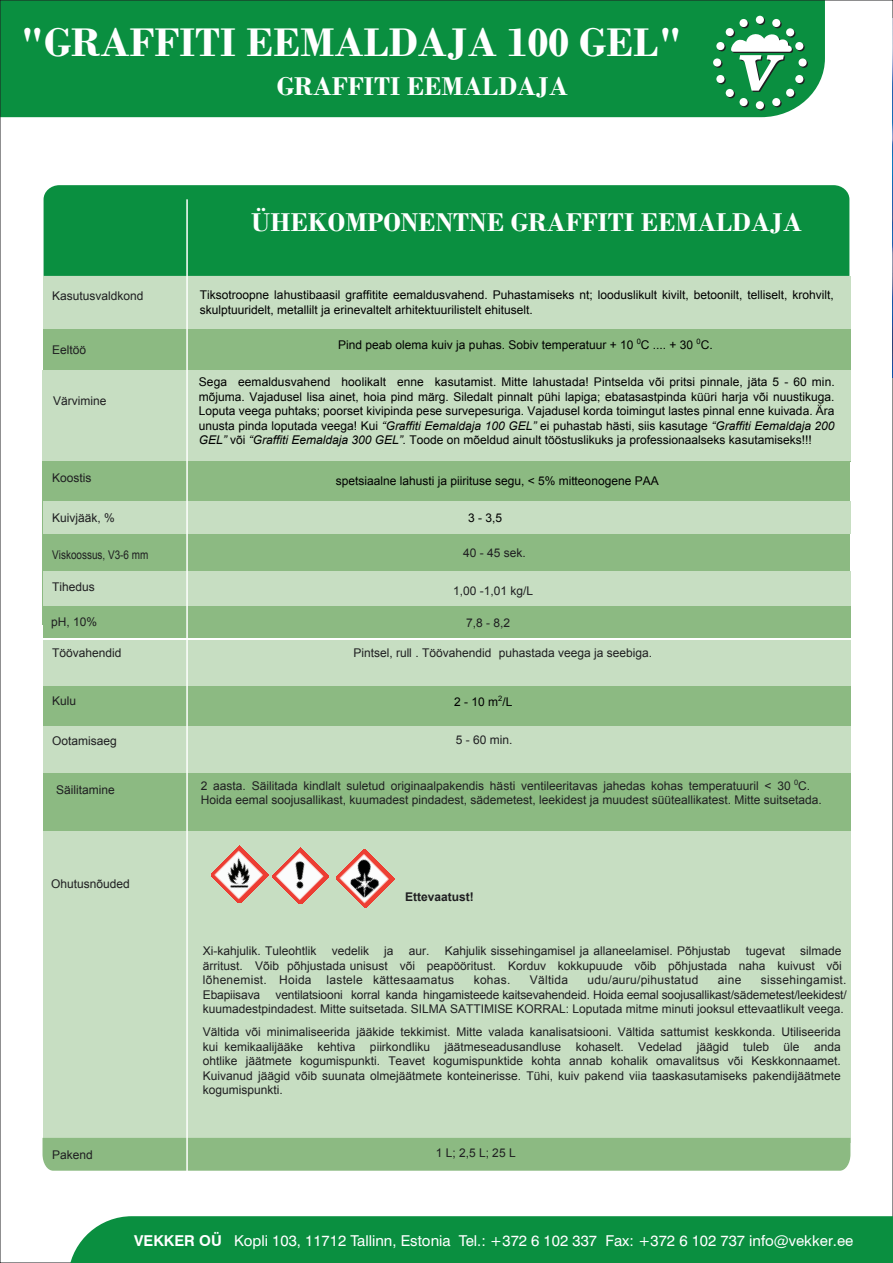
<style>
.page{position:relative;width:893px;height:1263px;background:#fff}
.page>*{position:absolute;margin:0;border:0;box-sizing:border-box;transform-origin:0 0}
.t1{font:700 42px "Bodoni MT";color:#fff}
.t2{font:700 27px "Bodoni MT";color:#fff}
.t3{font:15px "Swiss 721 BT";color:#fff}
.t4{font:12px/14.4px "Arial";color:#1f1f21;text-align:justify}
.t5{font:12px/14.4px "Arial";color:#000}
.t6{font:12px/14.4px "Arial";color:#1f1f21;text-align:right}
.t7{font:12px "Arial";color:#000}
.t8{font:12px "Arial";letter-spacing:.02em;color:#1f1f21}
.t9{font:12px "Arial";color:#1f1f21;scale:.83 1}
.t10{font:700 12px "Arial";color:#1f1f21}
.s1{font-family:"Bodoni"}
.s2{font-style:inherit}
.s3{font-style:italic}
.s4{font-weight:700}
</style>
<div class="page">
<div style="left:43px;top:724px;width:807px;height:379px;background:#c7dec2"></div>
<div style="left:2px;top:2px;width:823px;height:115px;background:#0a8f40"></div>
<svg style="left:757px;top:102px;width:8px;height:9px"></svg>
<svg style="left:796px;top:43px;width:9px;height:8px"></svg>
<svg style="left:796px;top:76px;width:9px;height:8px"></svg>
<svg style="left:773px;top:20px;width:9px;height:8px"></svg>
<svg style="left:773px;top:99px;width:9px;height:8px"></svg>
<div style="left:741px;top:20px;width:8px;height:8px;background:#1f1f21;border-radius:50%"></div>
<div style="left:741px;top:99px;width:8px;height:8px;background:#1f1f21;border-radius:50%"></div>
<svg style="left:718px;top:43px;width:8px;height:8px"></svg>
<svg style="left:718px;top:76px;width:8px;height:8px"></svg>
<div style="left:714px;top:60px;width:8px;height:8px;background:#1f1f21;border-radius:50%"></div>
<div style="left:756px;top:16px;width:8px;height:8px;background:#fff;border-radius:50%"></div>
<div style="left:756px;top:101px;width:8px;height:8px;background:#fff;border-radius:50%"></div>
<svg style="left:798px;top:58px;width:9px;height:9px"></svg>
<div style="left:795px;top:42px;width:8px;height:8px;background:#fff;border-radius:50%"></div>
<div style="left:795px;top:75px;width:8px;height:8px;background:#fff;border-radius:50%"></div>
<svg style="left:786px;top:28px;width:8px;height:8px"></svg>
<div style="left:786px;top:89px;width:8px;height:8px;background:#fff;border-radius:50%"></div>
<div style="left:772px;top:19px;width:8px;height:8px;background:#fff;border-radius:50%"></div>
<div style="left:772px;top:98px;width:8px;height:8px;background:#fff;border-radius:50%"></div>
<div style="left:739px;top:19px;width:9px;height:8px;background:#fff;border-radius:50%"></div>
<div style="left:739px;top:98px;width:9px;height:8px;background:#fff;border-radius:50%"></div>
<div style="left:726px;top:28px;width:8px;height:8px;background:#fff;border-radius:50%"></div>
<div style="left:726px;top:89px;width:8px;height:8px;background:#fff;border-radius:50%"></div>
<div style="left:716px;top:42px;width:8px;height:8px;background:#fff;border-radius:50%"></div>
<div style="left:716px;top:75px;width:8px;height:8px;background:#fff;border-radius:50%"></div>
<div style="left:713px;top:58px;width:8px;height:9px;background:#fff;border-radius:50%"></div>
<svg style="left:728px;top:31px;width:67px;height:61px"></svg>
<div style="left:43px;top:276px;width:807px;height:54px;background:#c7dec2"></div>
<div style="left:44px;top:185px;width:805px;height:91px;background:#0a8f40"></div>
<div style="left:43px;top:330px;width:807px;height:132px;background:#8cba82"></div>
<div style="left:43px;top:459px;width:807px;height:166px;background:#8cba82"></div>
<div style="left:43px;top:685px;width:807px;height:40px;background:#8cba82"></div>
<div style="left:43px;top:640px;width:807px;height:45px;background:#c7dec2"></div>
<div style="left:43px;top:502px;width:807px;height:32px;background:#c7dec2"></div>
<div style="left:43px;top:572px;width:807px;height:63px;background:#c7dec2"></div>
<div style="left:43px;top:606px;width:807px;height:32px;background:#8cba82"></div>
<div style="left:43px;top:774px;width:807px;height:347px;background:#8cba82"></div>
<div style="left:43px;top:832px;width:807px;height:311px;background:#c7dec2"></div>
<div style="left:42px;top:371px;width:808px;height:90px;background:#c7dec2"></div>
<div style="left:43px;top:1138px;width:807px;height:33px;background:#8cba82"></div>
<hr style="left:186px;top:199px;width:2px;height:989px;background:#fff">
<div style="left:69px;top:1216px;width:824px;height:47px;background:#0a8f40"></div>
<img style="left:892px;top:18px;width:1px;height:359px">
<img style="left:211px;top:846px;width:57px;height:57px">
<img style="left:272px;top:848px;width:57px;height:56px">
<img style="left:336px;top:849px;width:58px;height:58px">
<h1 class="t1" style="left:21px;top:20px;width:663px"><span class="s1">"</span>GRAFFITI EEMALDAJA 100 GEL<span class="s1">"</span></h1>
<h2 class="t2" style="left:277px;top:72px;width:293px">GRAFFITI EEMALDAJA</h2>
<p class="t4" style="left:52px;top:289px;width:93px">Kasutusvaldkond</p>
<p class="t4" style="left:52px;top:342px;width:36px">Eeltöö</p>
<p class="t4" style="left:53px;top:394px;width:55px">Värvimine</p>
<p class="t6" style="left:52px;top:471px;width:41px">Koostis</p>
<p class="t4" style="left:52px;top:511px;width:64px">Kuivjääk, %</p>
<p class="t9" style="left:52px;top:546px;width:117px">Viskoossus, V3-6 mm</p>
<p class="t4" style="left:52px;top:579px;width:44px">Tihedus</p>
<p class="t6" style="left:51px;top:615px;width:47px">pH, 10%</p>
<p class="t4" style="left:52px;top:645px;width:71px">Töövahendid</p>
<p class="t4" style="left:52px;top:694px;width:26px">Kulu</p>
<p class="t6" style="left:52px;top:735px;width:66px">Ootamis<span class="s2">aeg</span></p>
<p class="t4" style="left:56px;top:782px;width:60px">Säilitamine</p>
<p class="t4" style="left:51px;top:877px;width:80px">Ohutusnõuded</p>
<p class="t4" style="left:52px;top:1147px;width:42px">Pakend</p>
<h2 class="t2" style="left:251px;top:208px;width:552px"><span class="s1">ÜHEKOMPONENTNE</span> GRAFFITI EEMALDAJA</h2>
<p class="t5" style="left:200px;top:289px;width:635px">Tiksotroopne lahustibaasil graffitite eemaldusvahend. Puhastamiseks nt; looduslikult kivilt, betoonilt, telliselt, krohvilt, skulptuuridelt, metallilt ja erinevaltelt arhitektuurilistelt ehituselt.</p>
<p class="t7" style="left:338px;top:336px;width:376px">Pind peab olema kuiv ja puhas. Sobiv temperatuur + 10 <sup>0</sup>C .... + <span class="s2">30</span> <sup>0</sup>C.</p>
<p class="t5" style="left:199px;top:376px;width:637px;text-align:justify"><span class="s2">Sega</span> eemaldusvahend <span class="s2">hoolikalt enne kasuta</span>mist. Mitte lahustada! Pintselda või pritsi pinnale, jäta 5 - 60 min. mõjuma. Vajadusel lisa ainet, hoia pind märg. Siledalt pinnalt pühi lapiga; ebatasastpinda küüri harja või nuustikuga.<br>Loputa veega puhtaks; poorset kivipinda pese survepesuriga. Vajadusel korda toimingut lastes pinnal enne kuivada. Ära unusta pinda loputada veega! Kui <span class="s3">“Graffiti Eemaldaja 100 GEL”</span> ei puhastab hästi, siis kasutage <span class="s3">“Graffiti Eemaldaja 200<br>GEL”</span> või <span class="s3">“Graffiti Eemaldaja 300 GEL”.</span> <span class="s2">Toode on mõeldud ainult tööstuslikuks ja professionaalseks kasutamiseks!!!</span></p>
<p class="t5" style="left:336px;top:474px;width:324px">spetsiaalne lahusti ja piirituse segu, &lt; 5% mitteonogene PAA</p>
<p class="t5" style="left:468px;top:512px;width:36px">3 <span class="s2">- 3</span>,5</p>
<p class="t4" style="left:463px;top:545px;width:64px">4<span class="s2">0</span> - <span class="s2">45</span> sek.</p>
<p class="t4" style="left:453px;top:584px;width:82px">1,<span class="s2">00</span> -1,<span class="s2">01</span> kg/L</p>
<p class="t6" style="left:466px;top:616px;width:45px">7,8 - 8,2</p>
<p class="t6" style="left:353px;top:646px;width:300px">Pintsel, rull <span class="s2">. Töövahendid puhastada</span> veega ja seebiga<span class="s2">.</span></p>
<p class="t5" style="left:454px;top:695px;width:60px">2 - 10 m<sup>2</sup>/L</p>
<p class="t4" style="left:456px;top:733px;width:58px"><span class="s2">5</span> - <span class="s2">6</span>0 min.</p>
<p class="t4" style="left:201px;top:778px;width:622px">2 aasta. Säilitada kindlalt suletud originaalpakendis hästi ventileeritavas jahedas kohas temperatuuril &lt; 30 <sup>0</sup>C.<br>Hoida eemal soojusallikast, kuumadest pindadest, sädemetest, leekidest ja muudest süüteallikatest. Mitte suitsetada.</p>
<p class="t10" style="left:405px;top:888px;width:70px">Ettevaatust!</p>
<p class="t6" style="left:203px;top:945px;width:115px">Xi-kahjulik. T<span class="s2">uleohtlik</span></p>
<p class="t4" style="left:332px;top:944px;width:39px">vedelik</p>
<p class="t4" style="left:384px;top:944px;width:11px">ja</p>
<p class="t4" style="left:409px;top:944px;width:22px">aur.</p>
<p class="t6" style="left:445px;top:945px;width:287px">Kahjulik sissehingamisel ja allaneelamisel. <span class="s2">Põhjustab</span></p>
<p class="t4" style="left:746px;top:944px;width:41px">tugevat</p>
<p class="t4" style="left:203px;top:944px;width:640px;text-indent:597px">silmade ärritust. Võib põhjustada unisust või peapööritust. Korduv kokkupuude võib põhjustada naha kuivust või lõhenemist. Hoida lastele kättesaamatus</p>
<p class="t4" style="left:474px;top:973px;width:38px">kohas.</p>
<p class="t8" style="left:530px;top:972px;width:40px">Vältida</p>
<p class="t8" style="left:588px;top:972px;width:112px">udu/auru/pihustatud</p>
<p class="t4" style="left:718px;top:973px;width:25px">aine</p>
<p class="t8" style="left:761px;top:972px;width:87px">sissehingamist.</p>
<p class="t6" style="left:203px;top:988px;width:645px"><span class="s2">ventilatsiooni korral kanda</span> hingamisteede kaitsevahendeid. Hoida eemal soojusallikast/sädemetest/leekidest/ kuumadestpindadest. Mitte suitsetada. SILMA SATTIMISE KORRAL: Loputada mitme minuti jooksul ettevaatlikult veega.</p>
<p class="t4" style="left:203px;top:1025px;width:639px">Vältida või minimaliseerida jääkide tekkimist. Mitte valada kanalisatsiooni. Vältida sattumist keskkonda. Utiliseerida kui kemikaalijääke kehtiva piirkondliku jäätmeseadusandluse kohaselt. Vedelad jäägid tuleb üle anda ohtlike jäätmete kogumispunkti. Teavet kogumispunktide kohta annab kohalik omavalitsus või Keskkonnaamet.<br>Kuivanud jäägid võib suunata olmejäätmete konteinerisse. Tühi, kuiv pakend viia taaskasutamiseks pakendijäätmete kogumispunkti.</p>
<p class="t4" style="left:203px;top:987px;width:59px">Ebapiisava</p>
<p class="t6" style="left:436px;top:1146px;width:81px">1 L; 2,5 L; 25 L</p>
<p class="t3" style="left:134px;top:1234px;width:721px"><span class="s4">VEKKER OÜ</span> Kopli 103, 11712 Tallinn, Estonia Tel.: +372 6 102 337 Fax: +372 6 102 737 info@vekker.ee</p>
</div>
